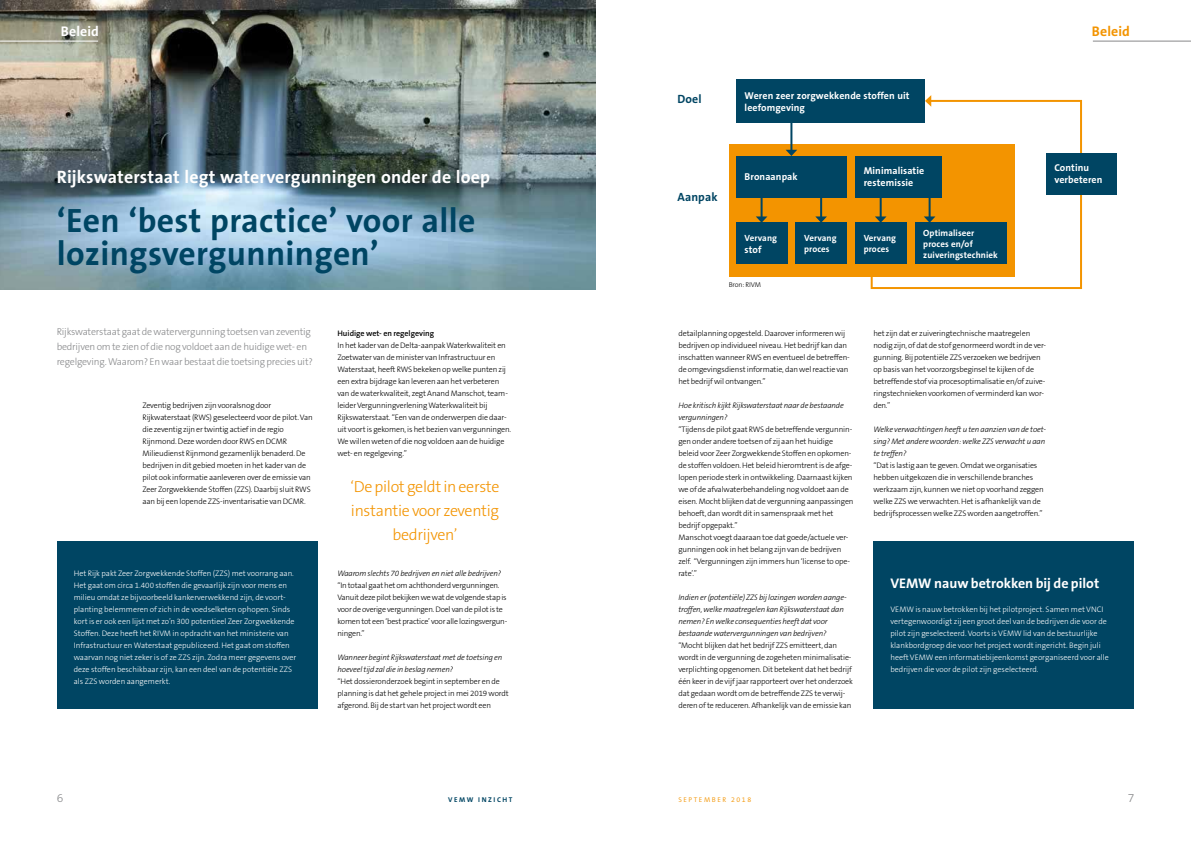
<style>
.page{position:relative;width:1191px;height:842px;background:#fff}
.page>*{position:absolute;margin:0;border:0;box-sizing:border-box;transform-origin:0 0}
.t1{font:700 34px/33px "The Sans B W7";letter-spacing:.01em;color:#004563}
.t2{font:700 18px "The Sans B W7";letter-spacing:.01em;color:#fff}
.t3{font:300 16px/24px "The Sans B W3";letter-spacing:-.02em;color:#f39400;text-align:center}
.t4{font:700 14px "The Sans B W7";color:#fff}
.t5{font:700 14px "The Sans B W7";letter-spacing:.01em;color:#f39400}
.t6{font:700 12px "The Sans B W7";letter-spacing:.01em;color:#004563}
.t7{font:300 12px "The Sans B W3";color:#87888a}
.t8{font:300 10px/15px "The Sans B W3";letter-spacing:-.02em;color:#87888a}
.t9{font:700 10px/12px "The Sans B W7";letter-spacing:.01em;color:#fff}
.t10{font:700 9px/10.8px "The Sans B W7";letter-spacing:.01em;color:#fff}
.t11{font:300 8px/12px "The Sans B W3";letter-spacing:-.015em;color:#000}
.t12{font:300 8px/12px "The Sans B W3";color:#fff}
.t13{font:italic 300 8px/12px "The Sans B W3";letter-spacing:-.015em;color:#000}
.t14{font:600 8px "The Sans B W6";color:#000}
.t15{font:300 7px "The Sans B W4";letter-spacing:.225em;color:#f39400}
.t16{font:700 7px "The Sans B W7";letter-spacing:.225em;color:#004563}
.t17{font:300 7px "The Sans B W3";letter-spacing:-.015em;color:#000}
</style>
<div class="page">
<img style="left:0;top:0;width:595px;height:289px">
<div style="left:729px;top:144px;width:285px;height:132px;background:#f39400"></div>
<div style="left:57px;top:541px;width:260px;height:168px;background:#004563"></div>
<div style="left:873px;top:541px;width:261px;height:168px;background:#004563"></div>
<div style="left:736px;top:79px;width:189px;height:43px;background:#004563"></div>
<div style="left:736px;top:156px;width:110px;height:41px;background:#004563"></div>
<div style="left:736px;top:223px;width:51px;height:41px;background:#004563"></div>
<div style="left:795px;top:223px;width:51px;height:41px;background:#004563"></div>
<div style="left:855px;top:223px;width:51px;height:41px;background:#004563"></div>
<div style="left:855px;top:156px;width:86px;height:41px;background:#004563"></div>
<hr style="left:790px;top:120px;width:2px;height:32px;background:#004563">
<svg style="left:786px;top:150px;width:11px;height:6px"></svg>
<hr style="left:760px;top:197px;width:2px;height:21px;background:#004563">
<svg style="left:755px;top:216px;width:12px;height:7px"></svg>
<hr style="left:820px;top:197px;width:2px;height:21px;background:#004563">
<svg style="left:815px;top:216px;width:12px;height:7px"></svg>
<svg style="left:869px;top:99px;width:214px;height:190px"></svg>
<svg style="left:925px;top:95px;width:6px;height:12px"></svg>
<div style="left:1046px;top:153px;width:70px;height:41px;background:#004563"></div>
<hr style="left:1092px;top:41px;width:99px;height:1px;background:#87888a">
<hr style="left:0;top:41px;width:98px;height:1px;background:#fff">
<h3 class="t4" style="left:61px;top:22px;width:40px">Beleid</h3>
<h3 class="t5" style="left:1092px;top:22px;width:40px">Beleid</h3>
<h2 class="t2" style="left:57px;top:165px;width:435px">Rijkswaterstaat legt watervergunningen onder de loep</h2>
<h1 class="t1" style="left:57px;top:204px;width:420px">‘Een ‘best practice’ voor alle lozingsvergunningen’</h1>
<h3 class="t6" style="left:677px;top:92px;width:26px">Doel</h3>
<p class="t9" style="left:744px;top:89px;width:166px">Weren zeer zorgwekkende stoffen uit leefomgeving</p>
<h3 class="t6" style="left:677px;top:189px;width:42px">Aanpak</h3>
<p class="t9" style="left:744px;top:171px;width:55px">Bronaanpak</p>
<p class="t9" style="left:863px;top:165px;width:62px">Minimalisatie restemissie</p>
<p class="t10" style="left:744px;top:232px;width:34px">Vervang</p>
<p class="t9" style="left:744px;top:243px;width:19px">stof</p>
<p class="t10" style="left:804px;top:233px;width:34px">Vervang proces</p>
<p class="t10" style="left:863px;top:233px;width:34px">Vervang proces</p>
<p class="t10" style="left:923px;top:227px;width:76px">Optimaliseer proces en/of zuiveringstechniek</p>
<p class="t17" style="left:729px;top:280px;width:34px">Bron: RIVM</p>
<p class="t9" style="left:1054px;top:162px;width:49px">Continu verbeteren</p>
<p class="t8" style="left:57px;top:325px;width:258px">Rijkswaterstaat gaat de watervergunning toetsen van zeventig bedrijven om te zien of die nog voldoet aan de huidige wet- en regelgeving. Waarom? En waar bestaat die toetsing precies uit?</p>
<p class="t11" style="left:678px;top:327px;width:173px">detailplanning opgesteld. Daarover informeren wij bedrijven op individueel niveau. Het bedrijf kan dan inschatten wanneer RWS en eventueel de betreffen&shy;de omgevingsdienst informatie, dan wel reactie van het bedrijf wil ontvangen.”</p>
<p class="t13" style="left:678px;top:400px;width:167px">Hoe kritisch kijkt Rijkswaterstaat naar de bestaande vergunningen?</p>
<p class="t11" style="left:678px;top:423px;width:177px">“Tijdens de pilot gaat RWS de betreffende vergunnin&shy;gen onder andere toetsen of zij aan het huidige beleid voor Zeer Zorgwekkende Stoffen en opkomen&shy;de stoffen voldoen. Het beleid hieromtrent is de afge&shy;lopen periode sterk in ontwikkeling. Daarnaast kijken we of de afvalwaterbehandeling nog voldoet aan de eisen. Mocht blijken dat de vergunning aanpassingen behoeft, dan wordt dit in samenspraak met het bedrijf opgepakt.”<br>Manschot voegt daaraan toe dat goede/actuele ver&shy;gunningen ook in het belang zijn van de bedrijven zelf. “Vergunningen zijn immers hun ‘license to ope&shy;rate’.”</p>
<p class="t13" style="left:678px;top:592px;width:170px">Indien er (potentiële) ZZS bij lozingen worden aange&shy;troffen, welke maatregelen kan Rijkswaterstaat dan nemen? En welke consequenties heeft dat voor bestaande watervergunningen van bedrijven?</p>
<p class="t11" style="left:678px;top:639px;width:176px">“Mocht blijken dat het bedrijf ZZS emitteert, dan wordt in de vergunning de zogeheten minimalisatie&shy;verplichting opgenomen. Dit betekent dat het bedrijf één keer in de vijf jaar rapporteert over het onderzoek dat gedaan wordt om de betreffende ZZS te verwij&shy;deren of te reduceren. Afhankelijk van de emissie kan</p>
<p class="t14" style="left:337px;top:328px;width:98px">Huidige wet- en regelgeving</p>
<p class="t11" style="left:337px;top:339px;width:175px">In het kader van de Delta-aanpak Waterkwaliteit en Zoetwater van de minister van Infrastructuur en Waterstaat, heeft RWS bekeken op welke punten zij een extra bijdrage kan leveren aan het verbeteren van de waterkwaliteit, zegt Anand Manschot, team&shy;leider Vergunningverlening Waterkwaliteit bij Rijkswaterstaat. “Een van de onderwerpen die daar&shy;uit voort is gekomen, is het bezien van vergunningen.<br>We willen weten of die nog voldoen aan de huidige wet- en regelgeving.”</p>
<h3 class="t3" style="left:350px;top:475px;width:151px">‘De pilot geldt in eerste instantie voor zeventig bedrijven’</h3>
<p class="t13" style="left:337px;top:568px;width:165px">Waarom slechts 70 bedrijven en niet alle bedrijven?</p>
<p class="t11" style="left:337px;top:579px;width:171px">“In totaal gaat het om achthonderd vergunningen.<br>Vanuit deze pilot bekijken we wat de volgende stap is voor de overige vergunningen. Doel van de pilot is te komen tot een ‘best practice’ voor alle lozingsvergun&shy;ningen.”</p>
<p class="t13" style="left:337px;top:652px;width:166px">Wanneer begint Rijkswaterstaat met de toetsing en hoeveel tijd zal die in beslag nemen?</p>
<p class="t11" style="left:337px;top:675px;width:173px">“Het dossieronderzoek begint in september en de planning is dat het gehele project in mei 2019 wordt afgerond. Bij de start van het project wordt een</p>
<p class="t11" style="left:873px;top:327px;width:174px">het zijn dat er zuiveringtechnische maatregelen nodig zijn, of dat de stof genormeerd wordt in de ver&shy;gunning. Bij potentiële ZZS verzoeken we bedrijven op basis van het voorzorgsbeginsel te kijken of de betreffende stof via procesoptimalisatie en/of zuive&shy;ringstechnieken voorkomen of verminderd kan wor&shy;den.”</p>
<p class="t13" style="left:873px;top:424px;width:174px;text-align:justify">Welke verwachtingen heeft u ten aanzien van de toet&shy;sing? Met andere woorden: welke ZZS verwacht u aan te treffen?</p>
<p class="t11" style="left:873px;top:459px;width:172px">“Dat is lastig aan te geven. Omdat we organisaties hebben uitgekozen die in verschillende branches werkzaam zijn, kunnen we niet op voorhand zeggen welke ZZS we verwachten. Het is afhankelijk van de bedrijfsprocessen welke ZZS worden aangetroffen.”</p>
<p class="t11" style="left:142px;top:399px;width:172px">Zeventig bedrijven zijn vooralsnog door Rijkwaterstaat (RWS) geselecteerd voor de pilot. Van die zeventig zijn er twintig actief in de regio Rijnmond. Deze worden door RWS en DCMR Milieudienst Rijnmond gezamenlijk benaderd. De bedrijven in dit gebied moeten in het kader van de pilot ook informatie aanleveren over de emissie van Zeer Zorgwekkende Stoffen (ZZS). Daarbij sluit RWS aan bij een lopende ZZS-inventarisatie van DCMR.</p>
<p class="t12" style="left:74px;top:567px;width:224px">Het Rijk pakt Zeer Zorgwekkende Stoffen (ZZS) met voorrang aan.<br>Het gaat om circa 1.400 stoffen die gevaarlijk zijn voor mens en milieu omdat ze bijvoorbeeld kankerverwekkend zijn, de voort&shy;planting belemmeren of zich in de voedselketen ophopen. Sinds kort is er ook een lijst met zo’n 300 potentieel Zeer Zorgwekkende Stoffen. Deze heeft het RIVM in opdracht van het ministerie van Infrastructuur en Waterstaat gepubliceerd. Het gaat om stoffen waarvan nog niet zeker is of ze ZZS zijn. Zodra meer gegevens over deze stoffen beschikbaar zijn, kan een deel van de potentiële ZZS als ZZS worden aangemerkt.</p>
<h3 class="t4" style="left:890px;top:574px;width:210px">VEMW nauw betrokken bij de pilot</h3>
<p class="t12" style="left:890px;top:603px;width:220px">VEMW is nauw betrokken bij het pilotproject. Samen met VNCI vertegenwoordigt zij een groot deel van de bedrijven die voor de pilot zijn geselecteerd. Voorts is VEMW lid van de bestuurlijke klankbordgroep die voor het project wordt ingericht. Begin juli heeft VEMW een informatiebijeenkomst georganiseerd voor alle bedrijven die voor de pilot zijn geselecteerd.</p>
<h3 class="t7" style="left:57px;top:790px;width:8px">6</h3>
<p class="t16" style="left:448px;top:795px;width:66px">VEMW INZICHT</p>
<p class="t15" style="left:678px;top:795px;width:74px">SEPTEMBER 2018</p>
<h3 class="t7" style="left:1127px;top:790px;width:8px">7</h3>
</div>
